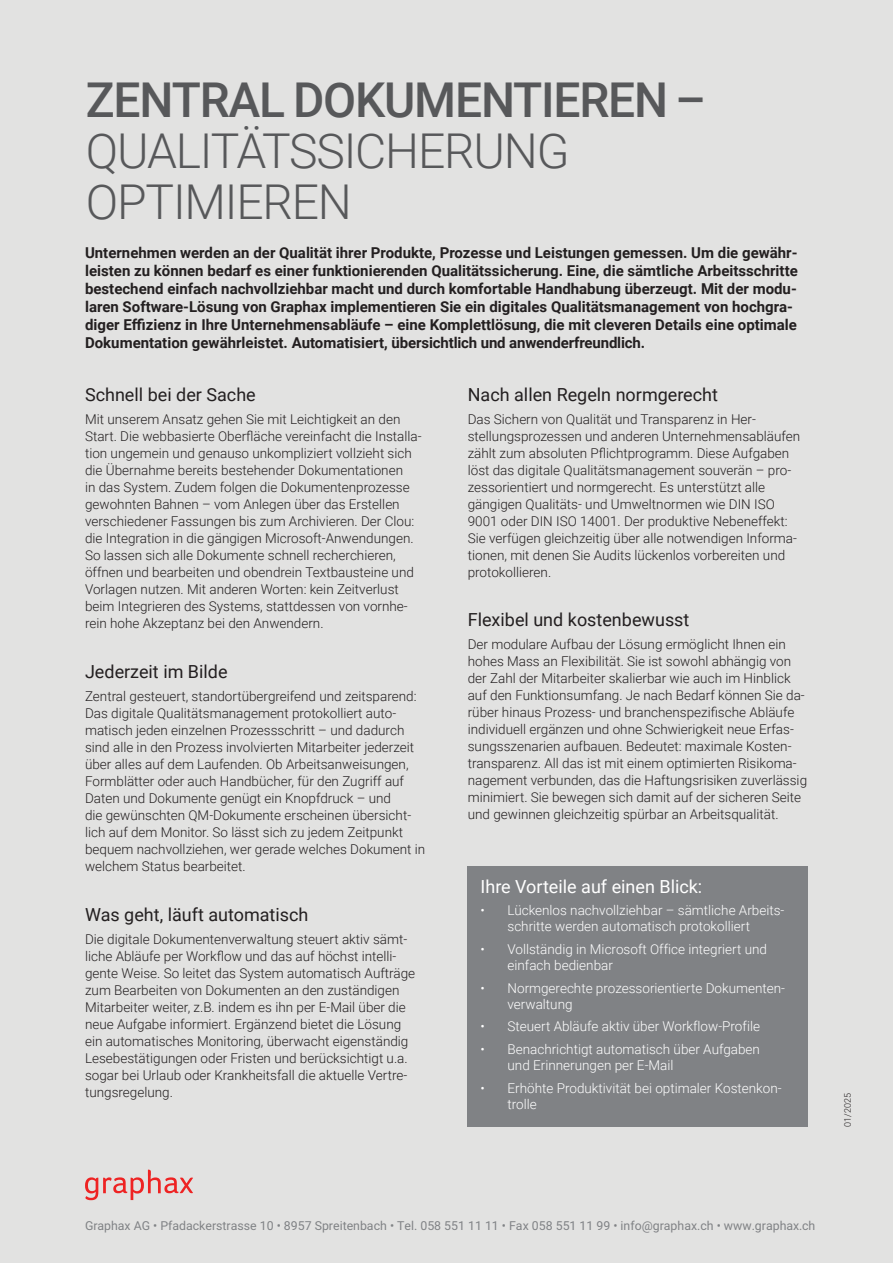
<style>
.page{position:relative;width:893px;height:1263px;background:#e2e2e1}
.page>*{position:absolute;margin:0;border:0;box-sizing:border-box;transform-origin:0 0}
.t1{font:300 48px/51px "Roboto";letter-spacing:-.025em;color:#57585a}
.t2{font:500 48px "Roboto";letter-spacing:-.025em;color:#57585a}
.t3{font:18px "Roboto";color:#231f20}
.t4{font:18px "Roboto";color:#fff}
.t5{font:700 15px/18px "Roboto";color:#231f20}
.t6{font:300 13.5px/17px "Roboto";color:#231f20}
.t7{font:300 13.5px/16.2px "Roboto";color:#fff}
.t8{font:12.3px "Roboto";color:#808285}
.t9{font:300 9px "Roboto";color:#231f20}
</style>
<div class="page">
<div style="left:468px;top:866px;width:340px;height:261px;background:#808285"></div>
<svg style="left:85px;top:1169px;width:108px;height:31px"></svg>
<h1 class="t2" style="left:86px;top:66px;width:622px">ZENTRAL DOKUMENTIEREN –</h1>
<h1 class="t1" style="left:86px;top:123px;width:485px">QUALITÄTSSICHERUNG<br>OPTIMIEREN</h1>
<p class="t5" style="left:85px;top:243px;width:714px">Unternehmen werden an der Qualität ihrer Produkte, Prozesse und Leistungen gemessen. Um die gewähr&shy;leisten zu können bedarf es einer funktionierenden Qualitätssicherung. Eine, die sämtliche Arbeitsschritte bestechend einfach nachvollziehbar macht und durch komfortable Handhabung überzeugt. Mit der modu&shy;laren Software-Lösung von Graphax implementieren Sie ein digitales Qualitätsmanagement von hochgra&shy;diger Effizienz in Ihre Unternehmensabläufe – eine Komplettlösung, die mit cleveren Details eine optimale Dokumentation gewährleistet. Automatisiert, übersichtlich und anwenderfreundlich.</p>
<h2 class="t3" style="left:85px;top:382px;width:172px">Schnell bei der Sache</h2>
<p class="t6" style="left:85px;top:410px;width:338px">Mit unserem Ansatz gehen Sie mit Leichtigkeit an den Start. Die webbasierte Oberfläche vereinfacht die Installa&shy;tion ungemein und genauso unkompliziert vollzieht sich die Übernahme bereits bestehender Dokumentationen<br>in das System. Zudem folgen die Dokumentenprozesse gewohnten Bahnen – vom Anlegen über das Erstellen verschiedener Fassungen bis zum Archivieren. Der Clou: die Integration in die gängigen Microsoft-Anwendungen.<br>So lassen sich alle Dokumente schnell recherchieren, öffnen und bearbeiten und obendrein Textbausteine und Vorlagen nutzen. Mit anderen Worten: kein Zeitverlust beim Integrieren des Systems, stattdessen von vornhe&shy;rein hohe Akzeptanz bei den Anwendern.</p>
<h2 class="t3" style="left:85px;top:659px;width:144px">Jederzeit im Bilde</h2>
<p class="t6" style="left:85px;top:687px;width:342px">Zentral gesteuert, standortübergreifend und zeitsparend:<br>Das digitale Qualitätsmanagement protokolliert auto&shy;matisch jeden einzelnen Prozessschritt – und dadurch sind alle in den Prozess involvierten Mitarbeiter jederzeit über alles auf dem Laufenden. Ob Arbeitsanweisungen, Formblätter oder auch Handbücher, für den Zugriff auf Daten und Dokumente genügt ein Knopfdruck – und<br>die gewünschten QM-Dokumente erscheinen übersicht&shy;lich auf dem Monitor. So lässt sich zu jedem Zeitpunkt bequem nachvollziehen, wer gerade welches Dokument in welchem Status bearbeitet.</p>
<h2 class="t3" style="left:85px;top:902px;width:225px">Was geht, läuft automatisch</h2>
<p class="t6" style="left:85px;top:930px;width:332px">Die digitale Dokumentenverwaltung steuert aktiv sämt&shy;liche Abläufe per Workflow und das auf höchst intelli&shy;gente Weise. So leitet das System automatisch Aufträge zum Bearbeiten von Dokumenten an den zuständigen Mitarbeiter weiter, z.B. indem es ihn per E-Mail über die neue Aufgabe informiert. Ergänzend bietet die Lösung ein automatisches Monitoring, überwacht eigenständig Lesebestätigungen oder Fristen und berücksichtigt u.a. sogar bei Urlaub oder Krankheitsfall die aktuelle Vertre&shy;tungsregelung.</p>
<h2 class="t3" style="left:468px;top:382px;width:252px">Nach allen Regeln normgerecht</h2>
<p class="t6" style="left:468px;top:410px;width:334px">Das Sichern von Qualität und Transparenz in Her&shy;stellungsprozessen und anderen Unternehmensabläufen zählt zum absoluten Pflichtprogramm. Diese Aufgaben löst das digitale Qualitätsmanagement souverän – pro&shy;zessorientiert und normgerecht. Es unterstützt alle gängigen Qualitäts- und Umweltnormen wie DIN ISO 9001 oder DIN ISO 14001. Der produktive Nebeneffekt:<br>Sie verfügen gleichzeitig über alle notwendigen Informa&shy;tionen, mit denen Sie Audits lückenlos vorbereiten und protokollieren.</p>
<h2 class="t3" style="left:468px;top:607px;width:223px">Flexibel und kostenbewusst</h2>
<p class="t6" style="left:468px;top:635px;width:341px">Der modulare Aufbau der Lösung ermöglicht Ihnen ein hohes Mass an Flexibilität. Sie ist sowohl abhängig von der Zahl der Mitarbeiter skalierbar wie auch im Hinblick auf den Funktionsumfang. Je nach Bedarf können Sie da&shy;rüber hinaus Prozess- und branchenspezifische Abläufe individuell ergänzen und ohne Schwierigkeit neue Erfas&shy;sungsszenarien aufbauen. Bedeutet: maximale Kosten&shy;transparenz. All das ist mit einem optimierten Risikoma&shy;nagement verbunden, das die Haftungsrisiken zuverlässig minimiert. Sie bewegen sich damit auf der sicheren Seite und gewinnen gleichzeitig spürbar an Arbeitsqualität.</p>
<h2 class="t4" style="left:480px;top:874px;width:223px">Ihre Vorteile auf einen Blick:</h2>
<p class="t7" style="left:480px;top:902px;width:305px;text-align:center">• Lückenlos nachvollziehbar – sämtliche Arbeits&shy;schritte werden automatisch protokolliert</p>
<p class="t7" style="left:507px;top:940px;width:261px;text-indent:-27px">• Vollständig in Microsoft Office integriert und einfach bedienbar</p>
<p class="t7" style="left:507px;top:979px;width:279px;text-indent:-27px">• Normgerechte prozessorientierte Dokumenten&shy;verwaltung</p>
<p class="t7" style="left:480px;top:1018px;width:281px">• Steuert Abläufe aktiv über Workflow-Profile</p>
<p class="t7" style="left:507px;top:1040px;width:254px;text-indent:-27px">• Benachrichtigt automatisch über Aufgaben und Erinnerungen per E-Mail</p>
<p class="t7" style="left:507px;top:1079px;width:276px;text-indent:-27px">• Erhöhte Produktivität bei optimaler Kostenkon&shy;trolle</p>
<p class="t9" style="left:841px;top:1127px;width:35px;rotate:-90deg">01/2025</p>
<p class="t8" style="left:85px;top:1217px;width:732px">Graphax AG • Pfadackerstrasse 10 • 8957 Spreitenbach • Tel. 058 551 11 11 • Fax 058 551 11 99 • info@graphax.ch • www.graphax.ch</p>
</div>
